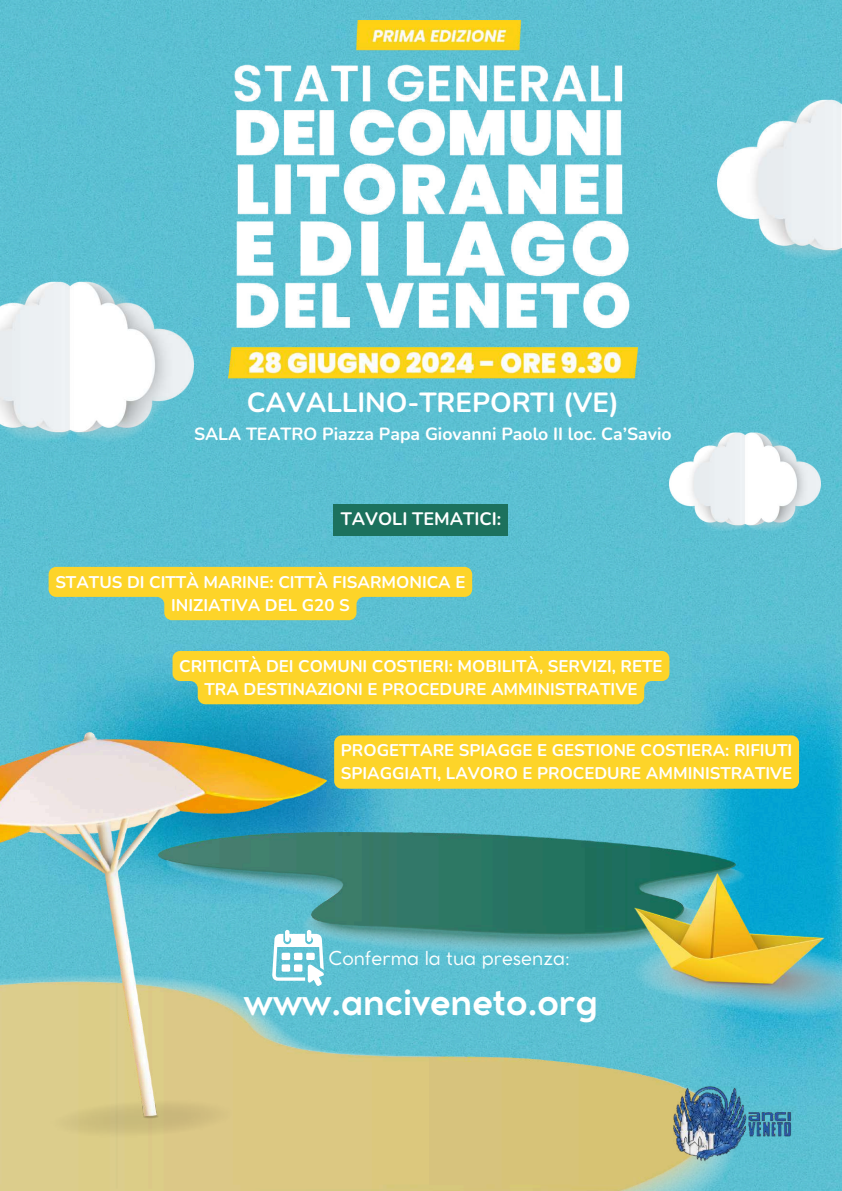
<style>
.page{position:relative;width:842px;height:1191px;background:#fff}
.page>*{position:absolute;margin:0;border:0;box-sizing:border-box;transform-origin:0 0}
.t1{font:700 36px "Cocomat Pro";color:#fff}
.t2{font:700 27.6px "Nunito";color:#fff}
.t3{font:19px "Cocomat Pro";color:#fff}
.t4{font:700 18px "Nunito";color:#fff}
.t5{font:700 17.6px "Nunito";color:#fff}
.t6{font:700 16.9px/23.2px "Nunito";color:#fff;text-align:center}
</style>
<div class="page">
<img style="left:0;top:0;width:842px;height:1190px">
<img style="left:0;top:282px;width:194px;height:160px">
<img style="left:717px;top:100px;width:125px;height:160px">
<img style="left:327px;top:832px;width:419px;height:122px">
<img style="left:0;top:969px;width:746px;height:221px">
<img style="left:669px;top:1082px;width:123px;height:81px">
<img style="left:632px;top:873px;width:210px;height:143px">
<img style="left:0;top:732px;width:327px;height:405px">
<img style="left:669px;top:433px;width:152px;height:98px">
<div style="left:333px;top:504px;width:175px;height:31px;background:#1c715d"></div>
<svg style="left:49px;top:567px;width:423px;height:53px;background:#d6cf51"></svg>
<div style="left:173px;top:651px;width:496px;height:53px;background:#fdd429"></div>
<div style="left:334px;top:735px;width:465px;height:53px;background:#fdd429"></div>
<img style="left:229px;top:21px;width:408px;height:369px">
<svg style="left:272px;top:929px;width:52px;height:57px"></svg>
<h2 class="t2" style="left:247px;top:384px;width:374px">CAVALLINO-TREPORTI (VE)</h2>
<p class="t5" style="left:194px;top:422px;width:479px">SALA TEATRO Piazza Papa Giovanni Paolo II loc. Ca’Savio</p>
<p class="t4" style="left:341px;top:507px;width:162px">TAVOLI TEMATICI:</p>
<p class="t6" style="left:55px;top:570px;width:412px">STATUS DI CITTÀ MARINE: CITTÀ FISARMONICA E<br>INIZIATIVA DEL G20 S</p>
<p class="t6" style="left:179px;top:654px;width:485px">CRITICITÀ DEI COMUNI COSTIERI: MOBILITÀ, SERVIZI, RETE<br>TRA DESTINAZIONI E PROCEDURE AMMINISTRATIVE</p>
<p class="t6" style="left:341px;top:738px;width:453px;text-align:left">PROGETTARE SPIAGGE E GESTIONE COSTIERA: RIFIUTI<br>SPIAGGIATI, LAVORO E PROCEDURE AMMINISTRATIVE</p>
<p class="t3" style="left:328px;top:951px;width:243px">Conferma la tua presenza:</p>
<h1 class="t1" style="left:244px;top:988px;width:355px">www.anciveneto.org</h1>
</div>
